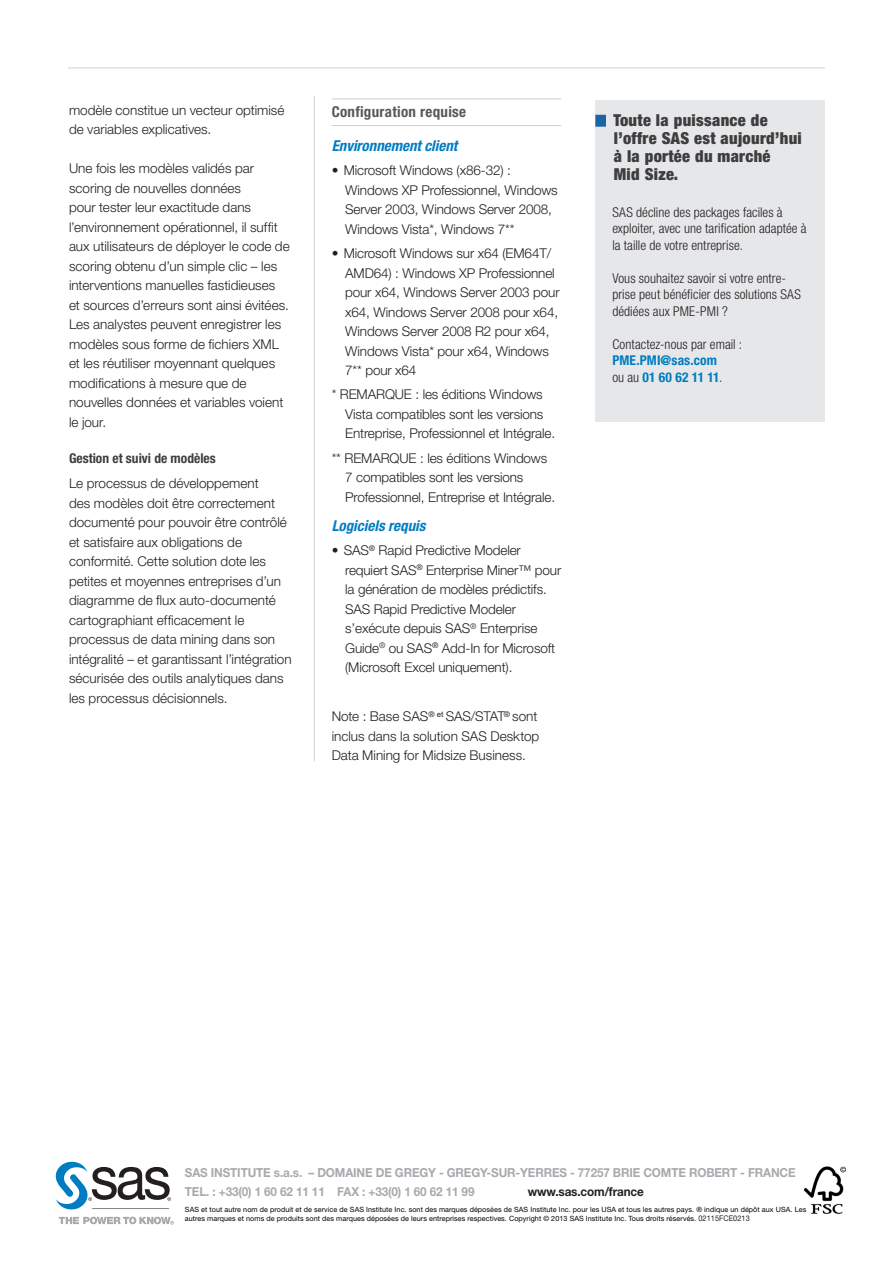
<style>
.page{position:relative;width:893px;height:1263px;background:#fff}
.page>*{position:absolute;margin:0;border:0;box-sizing:border-box;transform-origin:0 0}
.Sidebar_Subhd_1__Blu{font:900 condensed 16.5px/18px "Helvetica Neue LT Std";letter-spacing:.02em;color:#3e3e3f}
.Tech_requirements_su{font:italic 700 condensed 15px "Helvetica Neue LT Std";color:#007cc2}
.Subhd1__body_black{font:700 condensed 15px "Helvetica Neue LT Std";letter-spacing:.02em;color:#57585a}
.Body{font:300 13.5px/19.5px "Helvetica Neue LT Std";color:#231f20}
.Tech_Requirements__B{font:300 13.5px/19.5px "Helvetica Neue LT Std";letter-spacing:-.01em;color:#231f20}
.Sidebar_body_text{font:300 condensed 13.5px/16.5px "Helvetica Neue LT Std";letter-spacing:.005em;color:#231f20}
.Subhd2__Body{font:700 condensed 13.5px "Helvetica Neue LT Std";color:#3e3e3f}
.t1{font:700 12.45px "Helvetica Neue";letter-spacing:-.01em;color:#a8a9ad;scale:.94 1}
.t2{font:700 12.45px "Helvetica Neue";letter-spacing:-.01em;color:#231f20;scale:.94 1}
.t3{font:7.2px/9.3px "Helvetica Neue";letter-spacing:.01em;color:#000001}
.s1{font-weight:700;color:#007cc2}
.s2{font-size:7.8px;color:#231f20}
</style>
<div class="page">
<hr style="left:68px;top:67px;width:757px;height:1px;background:#d1d2d4">
<hr style="left:332px;top:98px;width:229px;height:1px;background:#d1d2d4">
<hr style="left:332px;top:125px;width:229px;height:1px;background:#d1d2d4">
<svg style="left:59px;top:1217px;width:115px;height:8px"></svg>
<svg style="left:55px;top:1161px;width:116px;height:49px"></svg>
<hr style="left:92px;top:1208px;width:77px;height:1px;background:#808285">
<img style="left:803px;top:1166px;width:44px;height:48px">
<hr style="left:314px;top:96px;width:1px;height:665px;background:#d1d2d4">
<div style="left:595px;top:100px;width:230px;height:322px;background:#e6e7e9"></div>
<div style="left:595px;top:115px;width:11px;height:12px;background:#1d64a6"></div>
<p class="Body" style="left:69px;top:100px;width:217px">modèle constitue un vecteur optimisé de variables explicatives.</p>
<p class="Body" style="left:69px;top:159px;width:222px">Une fois les modèles validés par scoring de nouvelles données<br>pour tester leur exactitude dans l’environnement opérationnel, il suffit aux utilisateurs de déployer le code de scoring obtenu d’un simple clic – les interventions manuelles fastidieuses<br>et sources d’erreurs sont ainsi évitées.<br>Les analystes peuvent enregistrer les modèles sous forme de fichiers XML et les réutiliser moyennant quelques modifications à mesure que de nouvelles données et variables voient le jour.</p>
<p class="Subhd2__Body" style="left:69px;top:450px;width:148px">Gestion et suivi de modèles</p>
<p class="Body" style="left:69px;top:474px;width:224px">Le processus de développement<br>des modèles doit être correctement documenté pour pouvoir être contrôlé et satisfaire aux obligations de conformité. Cette solution dote les petites et moyennes entreprises d’un diagramme de flux auto-documenté cartographiant efficacement le processus de data mining dans son intégralité – et garantissant l’intégration sécurisée des outils analytiques dans les processus décisionnels.</p>
<p class="Subhd1__body_black" style="left:332px;top:103px;width:136px">Configuration requise</p>
<p class="Tech_requirements_su" style="left:332px;top:136px;width:127px">Environnement client</p>
<p class="Tech_Requirements__B" style="left:345px;top:160px;width:214px;text-indent:-14px">• Microsoft Windows (x86-32) :<br>Windows XP Professionnel, Windows<br>Server 2003, Windows Server 2008,<br>Windows Vista*, Windows 7**</p>
<p class="Tech_Requirements__B" style="left:345px;top:243px;width:216px;text-indent:-14px">• Microsoft Windows sur x64 (EM64T/<br>AMD64) : Windows XP Professionnel pour x64, Windows Server 2003 pour x64, Windows Server 2008 pour x64,<br>Windows Server 2008 R2 pour x64,<br>Windows Vista* pour x64, Windows<br>7** pour x64</p>
<p class="Tech_Requirements__B" style="left:345px;top:385px;width:211px;text-indent:-14px">* REMARQUE : les éditions Windows<br>Vista compatibles sont les versions<br>Entreprise, Professionnel et Intégrale.</p>
<p class="Tech_Requirements__B" style="left:345px;top:448px;width:211px;text-indent:-14px">** REMARQUE : les éditions Windows<br>7 compatibles sont les versions<br>Professionnel, Entreprise et Intégrale.</p>
<p class="Tech_requirements_su" style="left:332px;top:517px;width:95px">Logiciels requis</p>
<p class="Tech_Requirements__B" style="left:345px;top:541px;width:218px;text-indent:-14px">• SAS<sup>®</sup> Rapid Predictive Modeler requiert SAS<sup>®</sup> Enterprise Miner™ pour la génération de modèles prédictifs.<br>SAS Rapid Predictive Modeler s’exécute depuis SAS<sup>®</sup> Enterprise Guide<sup>®</sup> ou SAS<sup>®</sup> Add-In for Microsoft (Microsoft Excel uniquement).</p>
<p class="Body" style="left:332px;top:706px;width:209px">Note : Base SAS<sup>®</sup> <sup>et</sup> SAS/STAT<sup>®</sup> sont inclus dans la solution SAS Desktop<br>Data Mining for Midsize Business.</p>
<p class="Sidebar_Subhd_1__Blu" style="left:613px;top:111px;width:190px">Toute la puissance de l’offre SAS est aujourd’hui à la portée du marché<br>Mid Size.</p>
<p class="Sidebar_body_text" style="left:612px;top:204px;width:196px">SAS décline des packages faciles à exploiter, avec une tarification adaptée à la taille de votre entreprise.</p>
<p class="Sidebar_body_text" style="left:612px;top:270px;width:190px">Vous souhaitez savoir si votre entre&shy;prise peut bénéficier des solutions SAS dédiées aux PME-PMI ?</p>
<p class="Sidebar_body_text" style="left:612px;top:336px;width:131px">Contactez-nous par email :<br><span class="s1">PME.PMI@sas.com<br></span>ou au <span class="s1">01 60 62 11 11</span>.</p>
<p class="t1" style="left:185px;top:1165px;width:651px">SAS INSTITUTE s.a.s. – DOMAINE DE GREGY - GREGY-SUR-YERRES - 77257 BRIE COMTE ROBERT - FRANCE</p>
<p class="t1" style="left:185px;top:1184px;width:310px">TEL. : +33(0) 1 60 62 11 11 FAX : +33(0) 1 60 62 11 99</p>
<p class="t2" style="left:528px;top:1184px;width:125px">www.sas.com/france</p>
<p class="t3" style="left:185px;top:1204px;width:623px">SAS et tout autre nom de produit et de service de SAS Institute Inc. sont des marques déposées de SAS Institute Inc. pour les USA et tous les autres pays. ® indique un dépôt aux USA. Les autres marques et noms de produits sont des marques déposées de leurs entreprises respectives. Copyright © 2013 SAS Institute Inc. Tous droits réservés. <span class="s2">02115FCE0213</span></p>
</div>
